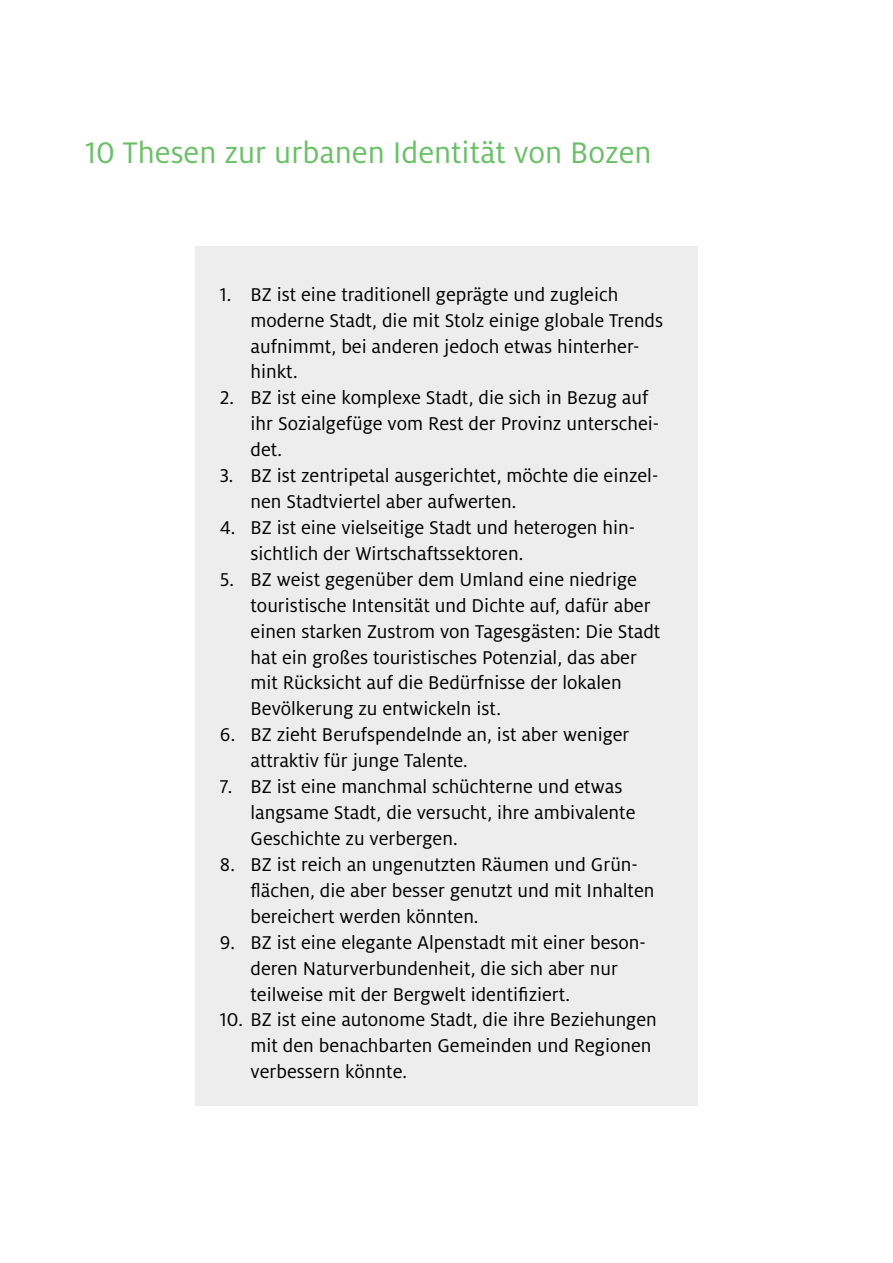
<style>
.page{position:relative;width:893px;height:1263px;background:#fff}
.page>*{position:absolute;margin:0;border:0;box-sizing:border-box;transform-origin:0 0}
.t1{font:33px "Milo Pro";color:#6bc067}
.t2{font:700 25.95px "Milo Pro";letter-spacing:.01em;color:#78ba49}
.t3{font:20.55px/26px "Milo Pro";color:#000}
</style>
<div class="page">
<div style="left:195px;top:247px;width:502px;height:32px;background:#ededed"></div>
<div style="left:195px;top:272px;width:502px;height:111px;background:#ededed"></div>
<div style="left:195px;top:376px;width:502px;height:84px;background:#ededed"></div>
<div style="left:195px;top:454px;width:502px;height:58px;background:#ededed"></div>
<div style="left:195px;top:505px;width:502px;height:59px;background:#ededed"></div>
<div style="left:195px;top:557px;width:502px;height:163px;background:#ededed"></div>
<div style="left:195px;top:713px;width:502px;height:58px;background:#ededed"></div>
<div style="left:195px;top:765px;width:502px;height:84px;background:#ededed"></div>
<div style="left:195px;top:842px;width:502px;height:85px;background:#ededed"></div>
<div style="left:195px;top:920px;width:502px;height:85px;background:#ededed"></div>
<div style="left:195px;top:998px;width:502px;height:108px;background:#ededed"></div>
<p class="t1" style="left:85px;top:135px;width:568px">10 Thesen zur urbanen Identität von Bozen</p>
<p class="t2" style="left:195px;top:148px;width:458px">2.1 10 THESEN ZUR URBANEN IDENTITÄT</p>
<p class="t3" style="left:251px;top:281px;width:414px;text-indent:-31px">1. BZ ist eine traditionell geprägte und zugleich moderne Stadt, die mit Stolz einige globale Trends aufnimmt, bei anderen jedoch etwas hinterher&shy;hinkt.</p>
<p class="t3" style="left:251px;top:385px;width:410px;text-indent:-31px">2. BZ ist eine komplexe Stadt, die sich in Bezug auf ihr Sozialgefüge vom Rest der Provinz unterschei&shy;det.</p>
<p class="t3" style="left:251px;top:463px;width:409px;text-indent:-31px">3. BZ ist zentripetal ausgerichtet, möchte die einzel&shy;nen Stadtviertel aber aufwerten.</p>
<p class="t3" style="left:251px;top:515px;width:386px;text-indent:-31px">4. BZ ist eine vielseitige Stadt und heterogen hin&shy;sichtlich der Wirtschaftssektoren.</p>
<p class="t3" style="left:251px;top:566px;width:411px;text-indent:-31px">5. BZ weist gegenüber dem Umland eine niedrige touristische Intensität und Dichte auf, dafür aber einen starken Zustrom von Tagesgästen: Die Stadt hat ein großes touristisches Potenzial, das aber mit Rücksicht auf die Bedürfnisse der lokalen Bevölkerung zu entwickeln ist.</p>
<p class="t3" style="left:251px;top:722px;width:380px;text-indent:-31px">6. BZ zieht Berufspendelnde an, ist aber weniger attraktiv für junge Talente.</p>
<p class="t3" style="left:251px;top:774px;width:386px;text-indent:-31px">7. BZ ist eine manchmal schüchterne und etwas langsame Stadt, die versucht, ihre ambivalente<br>Geschichte zu verbergen.</p>
<p class="t3" style="left:251px;top:852px;width:405px;text-indent:-31px">8. BZ ist reich an ungenutzten Räumen und Grün&shy;flächen, die aber besser genutzt und mit Inhalten bereichert werden könnten.</p>
<p class="t3" style="left:251px;top:929px;width:397px;text-indent:-31px">9. BZ ist eine elegante Alpenstadt mit einer beson&shy;deren Naturverbundenheit, die sich aber nur teilweise mit der Bergwelt identifiziert.</p>
<p class="t3" style="left:251px;top:1007px;width:408px;text-indent:-31px">10. BZ ist eine autonome Stadt, die ihre Beziehungen mit den benachbarten Gemeinden und Regionen verbessern könnte.</p>
</div>
